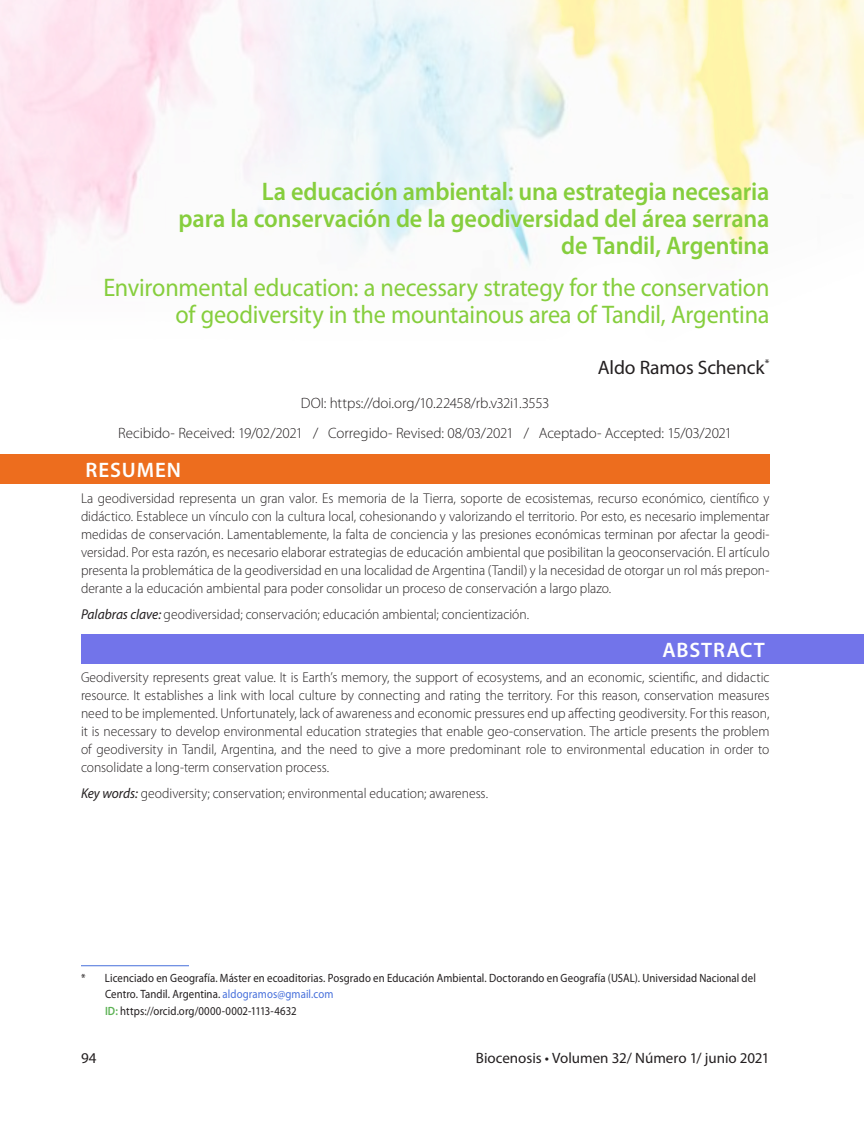
<style>
.page{position:relative;width:864px;height:1134px;background:#fff}
.page>*{position:absolute;margin:0;border:0;box-sizing:border-box;transform-origin:0 0}
.TITULO_ART_INGLES{font:25.5px/27px "Myriad Pro";letter-spacing:-.01em;color:#86ce3d;text-align:right;scale:.95 1}
.TITULO_ARTICULO{font:600 25.5px/27px "Myriad Pro";letter-spacing:-.01em;color:#86ce3d;text-align:right;scale:.95 1}
.t1{font:600 21px "Myriad Pro";letter-spacing:.045em;color:#fff}
.AUTOR_ARTICULO{font:19.5px "Myriad Pro";letter-spacing:-.005em;color:#231f20}
.FECHAS{font:300 15px "Myriad Pro";letter-spacing:-.005em;color:#231f20}
.DOI{font:300 15px "Myriad Pro";letter-spacing:-.015em;color:#231f20}
.t2{font:15px "Myriad Pro";color:#231f20}
.RESUMEN_ABSTRACT{font:300 14.25px/18px "Myriad Pro";color:#231f20;text-align:justify;scale:.95 1}
.CITA_PIE_SEMBLANZA{font:12px/16.5px "Myriad Pro";letter-spacing:.01em;color:#231f20;scale:.9 1}
.s1{font-weight:400;font-style:italic}
.s2{color:#4770db}
.s3{font-weight:600;color:#5cb254}
</style>
<div class="page">
<img style="left:0;top:0;width:864px;height:305px">
<div style="left:0;top:454px;width:770px;height:30px;background:#ed6d1e"></div>
<div style="left:81px;top:634px;width:783px;height:29px;background:#7274ea"></div>
<hr style="left:81px;top:965px;width:108px;height:1px;background:#4770db">
<p class="TITULO_ARTICULO" style="left:179px;top:178px;width:624px">La educación ambiental: una estrategia necesaria<br>para la conservación de la geodiversidad del área serrana de Tandil, Argentina</p>
<p class="TITULO_ART_INGLES" style="left:104px;top:274px;width:703px">Environmental education: a necessary strategy for the conservation of geodiversity in the mountainous area of Tandil, Argentina</p>
<p class="AUTOR_ARTICULO" style="left:598px;top:357px;width:173px">Aldo Ramos Schenck<sup>*</sup></p>
<p class="DOI" style="left:301px;top:395px;width:250px">DOI: https://doi.org/10.22458/rb.v32i1.3553</p>
<p class="FECHAS" style="left:118px;top:425px;width:616px">Recibido- Received: 19/02/2021 / Corregido- Revised: 08/03/2021 / Aceptado- Accepted: 15/03/2021</p>
<p class="t1" style="left:86px;top:459px;width:97px">RESUMEN</p>
<p class="RESUMEN_ABSTRACT" style="left:81px;top:490px;width:726px">La geodiversidad representa un gran valor. Es memoria de la Tierra, soporte de ecosistemas, recurso económico, científico y didáctico. Establece un vínculo con la cultura local, cohesionando y valorizando el territorio. Por esto, es necesario implementar medidas de conservación. Lamentablemente, la falta de conciencia y las presiones económicas terminan por afectar la geodi&shy;versidad. Por esta razón, es necesario elaborar estrategias de educación ambiental que posibilitan la geoconservación. El artículo presenta la problemática de la geodiversidad en una localidad de Argentina (Tandil) y la necesidad de otorgar un rol más prepon&shy;derante a la educación ambiental para poder consolidar un proceso de conservación a largo plazo.</p>
<p class="RESUMEN_ABSTRACT" style="left:81px;top:605px;width:473px"><span class="s1">Palabras clave:</span> geodiversidad; conservación; educación ambiental; concientización.</p>
<p class="t1" style="left:662px;top:638px;width:104px">ABSTRACT</p>
<p class="RESUMEN_ABSTRACT" style="left:81px;top:669px;width:726px">Geodiversity represents great value. It is Earth’s memory, the support of ecosystems, and an economic, scientific, and didactic resource. It establishes a link with local culture by connecting and rating the territory. For this reason, conservation measures need to be implemented. Unfortunately, lack of awareness and economic pressures end up affecting geodiversity. For this reason, it is necessary to develop environmental education strategies that enable geo-conservation. The article presents the problem of geodiversity in Tandil, Argentina, and the need to give a more predominant role to environmental education in order to consolidate a long-term conservation process.</p>
<p class="RESUMEN_ABSTRACT" style="left:81px;top:784px;width:430px"><span class="s1">Key words:</span> geodiversity; conservation; environmental education; awareness.</p>
<p class="CITA_PIE_SEMBLANZA" style="left:105px;top:969px;width:725px;text-indent:-24px">* Licenciado en Geografía. Máster en ecoaditorias. Posgrado en Educación Ambiental. Doctorando en Geografía (USAL). Universidad Nacional del<br>Centro. Tandil. Argentina. <span class="s2">aldogramos@gmail.com<br></span><span class="s3">ID:</span> https://orcid.org/0000-0002-1113-4632</p>
<p class="t2" style="left:81px;top:1050px;width:17px">94</p>
<p class="t2" style="left:476px;top:1050px;width:295px">Biocenosis • Volumen 32/ Número 1/ junio 2021</p>
</div>
